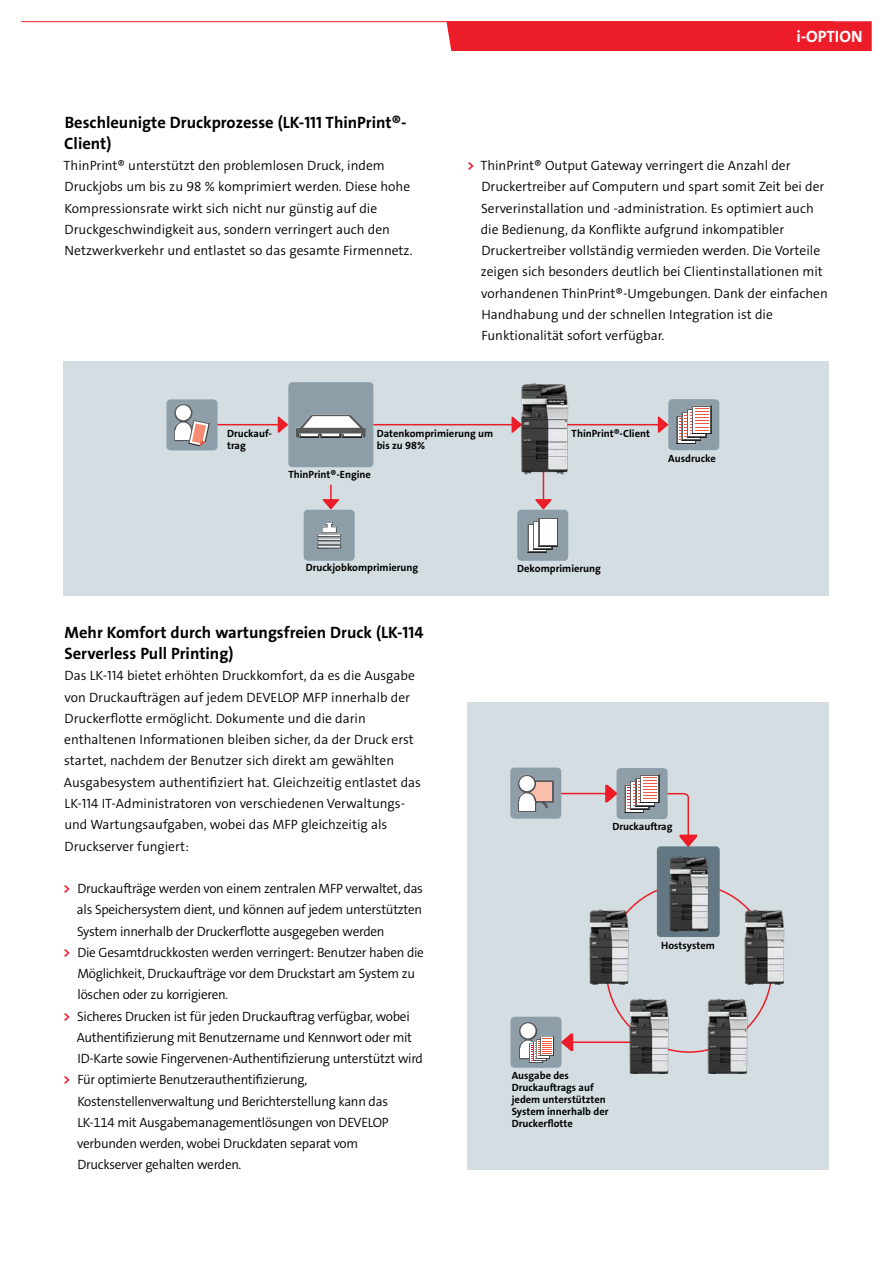
<style>
.page{position:relative;width:893px;height:1263px;background:#fff}
.page>*{position:absolute;margin:0;border:0;box-sizing:border-box;transform-origin:0 0}
.t1{font:16.5px/21.3px "The Sans LP7 Bld";color:#000}
.t2{font:16.5px "The Sans LP7 Bld";color:#fff}
.t3{font:13.5px/21.3px "The Sans LP4 Se Lig";color:#000}
.t4{font:13.5px "The Sans LP4 Se Lig";letter-spacing:-.02em;color:#000}
.t5{font:10.5px/12px "The Sans LP7 Bld";color:#000}
.s1{font-family:"The Sans LP7 Bld";color:#ed1c29}
</style>
<div class="page">
<div style="left:446px;top:21px;width:426px;height:30px;background:#ed1c29"></div>
<hr style="left:21px;top:21px;width:812px;height:1px;background:#ed1c29">
<div style="left:64px;top:361px;width:765px;height:235px;background:#d4dde1"></div>
<div style="left:668px;top:399px;width:51px;height:51px;background:#8d9ea8;border-radius:4px"></div>
<svg style="left:676px;top:415px;width:20px;height:29px"></svg>
<div style="left:678px;top:417px;width:16px;height:25px;background:#fff"></div>
<svg style="left:681px;top:440px;width:20px;height:1px"></svg>
<svg style="left:692px;top:405px;width:20px;height:29px"></svg>
<svg style="left:693px;top:407px;width:17px;height:25px"></svg>
<svg style="left:679px;top:409px;width:29px;height:31px"></svg>
<hr style="left:560px;top:424px;width:100px;height:1px;background:#ed1c29">
<svg style="left:657px;top:416px;width:12px;height:17px"></svg>
<hr style="left:180px;top:424px;width:100px;height:1px;background:#ed1c29">
<svg style="left:277px;top:416px;width:11px;height:17px"></svg>
<hr style="left:373px;top:424px;width:141px;height:1px;background:#ed1c29">
<svg style="left:322px;top:485px;width:18px;height:25px"></svg>
<hr style="left:543px;top:460px;width:1px;height:41px;background:#ed1c29">
<svg style="left:535px;top:498px;width:17px;height:12px"></svg>
<div style="left:517px;top:510px;width:51px;height:51px;background:#8d9ea8;border-radius:4px"></div>
<svg style="left:527px;top:524px;width:21px;height:29px"></svg>
<svg style="left:529px;top:526px;width:17px;height:25px"></svg>
<div style="left:532px;top:521px;width:21px;height:28px;background:linear-gradient(to bottom,#fff,#fff)"></div>
<svg style="left:535px;top:523px;width:16px;height:25px"></svg>
<div style="left:538px;top:518px;width:21px;height:28px;background:linear-gradient(to bottom,#fff,#fff)"></div>
<div style="left:540px;top:519px;width:16px;height:26px;background:#fff"></div>
<div style="left:288px;top:382px;width:85px;height:85px;background:#8d9ea8;border-radius:4px"></div>
<div style="left:304px;top:510px;width:51px;height:51px;background:#8d9ea8;border-radius:4px"></div>
<svg style="left:317px;top:545px;width:25px;height:4px"></svg>
<hr style="left:317px;top:541px;width:25px;height:4px;background:#85959f">
<hr style="left:317px;top:537px;width:25px;height:4px;background:#84949e">
<hr style="left:317px;top:533px;width:25px;height:4px;background:#85959e">
<svg style="left:317px;top:522px;width:24px;height:26px"></svg>
<img style="left:501px;top:383px;width:87px;height:98px">
<svg style="left:299px;top:437px;width:21px;height:1px"></svg>
<svg style="left:320px;top:437px;width:21px;height:1px"></svg>
<svg style="left:341px;top:437px;width:21px;height:1px"></svg>
<svg style="left:296px;top:414px;width:70px;height:23px"></svg>
<div style="left:166px;top:399px;width:52px;height:51px;background:#8d9ea8;border-radius:4px"></div>
<svg style="left:174px;top:403px;width:36px;height:44px"></svg>
<div style="left:468px;top:702px;width:361px;height:467px;background:#d4dde1"></div>
<svg style="left:668px;top:793px;width:29px;height:53px"></svg>
<hr style="left:541px;top:793px;width:68px;height:1px;background:#ed1c29">
<svg style="left:604px;top:784px;width:13px;height:19px"></svg>
<hr style="left:570px;top:1041px;width:66px;height:2px;background:#ed1c29">
<svg style="left:561px;top:1033px;width:13px;height:19px"></svg>
<div style="left:617px;top:768px;width:51px;height:51px;background:#8d9ea8;border-radius:4px"></div>
<svg style="left:624px;top:784px;width:21px;height:29px"></svg>
<svg style="left:626px;top:786px;width:17px;height:25px"></svg>
<svg style="left:640px;top:774px;width:20px;height:29px"></svg>
<svg style="left:642px;top:776px;width:16px;height:25px"></svg>
<svg style="left:628px;top:777px;width:28px;height:32px"></svg>
<img style="left:612px;top:997px;width:74px;height:77px">
<img style="left:744px;top:906px;width:41px;height:78px">
<img style="left:691px;top:998px;width:73px;height:76px">
<div style="left:657px;top:846px;width:63px;height:91px;background:#647883;border-radius:4px"></div>
<img style="left:589px;top:906px;width:45px;height:78px">
<img style="left:652px;top:852px;width:74px;height:79px">
<div style="left:510px;top:768px;width:51px;height:51px;background:#8d9ea8;border-radius:4px"></div>
<svg style="left:518px;top:774px;width:36px;height:38px"></svg>
<div style="left:519px;top:801px;width:15px;height:9px;background:#fff"></div>
<div style="left:510px;top:1017px;width:51px;height:51px;background:#8d9ea8;border-radius:4px"></div>
<svg style="left:529px;top:1061px;width:14px;height:2px"></svg>
<div style="left:530px;top:1044px;width:12px;height:18px;background:#fff"></div>
<svg style="left:551px;top:1036px;width:3px;height:20px"></svg>
<svg style="left:551px;top:1038px;width:1px;height:17px"></svg>
<svg style="left:519px;top:1021px;width:32px;height:40px"></svg>
<p class="t1" style="left:64px;top:111px;width:344px">Beschleunigte Druckprozesse (LK-111 ThinPrint®-<br>Client)</p>
<p class="t3" style="left:64px;top:155px;width:350px">ThinPrint® unterstützt den problemlosen Druck, indem Druckjobs um bis zu 98 % komprimiert werden. Diese hohe Kompressionsrate wirkt sich nicht nur günstig auf die Druckgeschwindigkeit aus, sondern verringert auch den Netzwerkverkehr und entlastet so das gesamte Firmennetz.</p>
<p class="t2" style="left:796px;top:26px;width:68px">i-OPTION</p>
<p class="t3" style="left:481px;top:155px;width:349px;text-indent:-14px"><span class="s1">&gt;</span> ThinPrint® Output Gateway verringert die Anzahl der Druckertreiber auf Computern und spart somit Zeit bei der Serverinstallation und -administration. Es optimiert auch die Bedienung, da Konflikte aufgrund inkompatibler Druckertreiber vollständig vermieden werden. Die Vorteile zeigen sich besonders deutlich bei Clientinstallationen mit vorhandenen ThinPrint®-Umgebungen. Dank der einfachen Handhabung und der schnellen Integration ist die Funktionalität sofort verfügbar.</p>
<p class="t5" style="left:227px;top:427px;width:46px">Druckauf&shy;trag</p>
<p class="t5" style="left:377px;top:428px;width:118px">Datenkomprimierung um bis zu 98%</p>
<p class="t5" style="left:572px;top:427px;width:80px">ThinPrint®-Client</p>
<p class="t5" style="left:288px;top:469px;width:84px">ThinPrint®-Engine</p>
<p class="t5" style="left:668px;top:452px;width:49px">Ausdrucke</p>
<p class="t5" style="left:306px;top:562px;width:114px">Druckjobkomprimierung</p>
<p class="t5" style="left:517px;top:563px;width:85px">Dekomprimierung</p>
<p class="t1" style="left:65px;top:622px;width:361px">Mehr Komfort durch wartungsfreien Druck (LK-114<br>Serverless Pull Printing)</p>
<p class="t3" style="left:64px;top:665px;width:359px">Das LK-114 bietet erhöhten Druckkomfort, da es die Ausgabe von Druckaufträgen auf jedem DEVELOP MFP innerhalb der Druckerflotte ermöglicht. Dokumente und die darin enthaltenen Informationen bleiben sicher, da der Druck erst startet, nachdem der Benutzer sich direkt am gewählten Ausgabesystem authentifiziert hat. Gleichzeitig entlastet das LK-114 IT-Administratoren von verschiedenen Verwaltungs&shy;und Wartungsaufgaben, wobei das MFP gleichzeitig als Druckserver fungiert:</p>
<p class="t4" style="left:63px;top:880px;width:361px"><span class="s1">&gt;</span> Druckaufträge werden von einem zentralen MFP verwaltet, das</p>
<p class="t4" style="left:77px;top:901px;width:347px">als Speichersystem dient, und können auf jedem unterstützten</p>
<p class="t4" style="left:77px;top:922px;width:309px">System innerhalb der Druckerflotte ausgegeben werden</p>
<p class="t4" style="left:63px;top:943px;width:362px"><span class="s1">&gt;</span> Die Gesamtdruckkosten werden verringert: Benutzer haben die</p>
<p class="t4" style="left:77px;top:965px;width:339px">Möglichkeit, Druckaufträge vor dem Druckstart am System zu</p>
<p class="t4" style="left:78px;top:986px;width:152px">löschen oder zu korrigieren.</p>
<p class="t4" style="left:63px;top:1007px;width:348px"><span class="s1">&gt;</span> Sicheres Drucken ist für jeden Druckauftrag verfügbar, wobei</p>
<p class="t4" style="left:77px;top:1029px;width:337px">Authentifizierung mit Benutzername und Kennwort oder mit</p>
<p class="t4" style="left:77px;top:1050px;width:347px">ID-Karte sowie Fingervenen-Authentifizierung unterstützt wird</p>
<p class="t4" style="left:63px;top:1071px;width:246px"><span class="s1">&gt;</span> Für optimierte Benutzerauthentifizierung,</p>
<p class="t4" style="left:77px;top:1092px;width:312px">Kostenstellenverwaltung und Berichterstellung kann das</p>
<p class="t4" style="left:77px;top:1114px;width:313px">LK-114 mit Ausgabemanagementlösungen von DEVELOP</p>
<p class="t4" style="left:77px;top:1135px;width:282px">verbunden werden, wobei Druckdaten separat vom</p>
<p class="t4" style="left:77px;top:1156px;width:166px">Druckserver gehalten werden.</p>
<p class="t5" style="left:612px;top:821px;width:62px">Druckauftrag</p>
<p class="t5" style="left:512px;top:1070px;width:98px">Ausgabe des<br>Druckauftrags auf jedem unterstützten<br>System innerhalb der<br>Druckerflotte</p>
<p class="t5" style="left:661px;top:939px;width:55px">Hostsystem</p>
</div>
